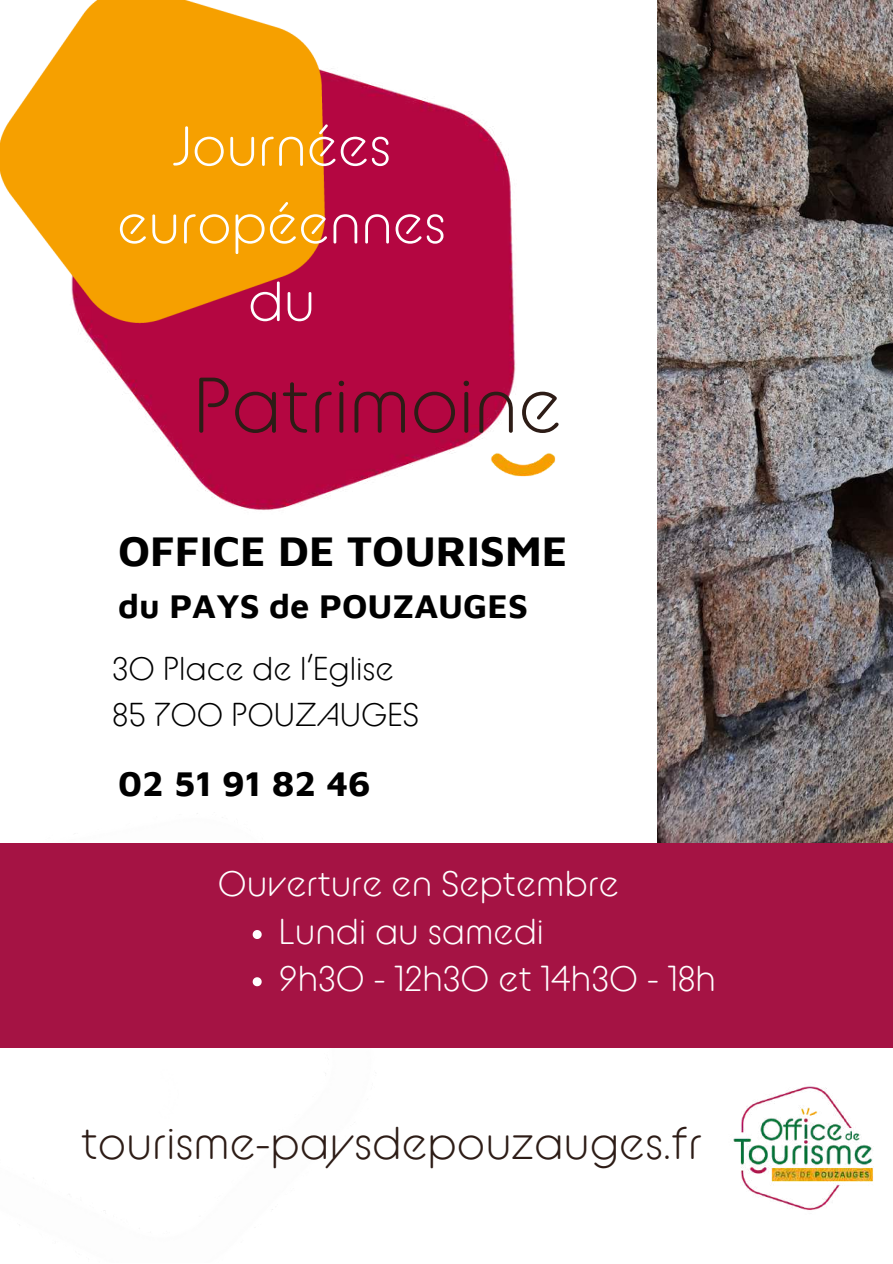
<style>
.page{position:relative;width:893px;height:1264px;background:#fff}
.page>*{position:absolute;margin:0;border:0;box-sizing:border-box;transform-origin:0 0}
.t1{font:78px "BC Alphapipe L";color:#2d1c16}
.t2{font:55.5px/77.6px "BC Alphapipe L";color:#fff;text-align:center}
.t3{font:45.9px "BC Alphapipe L";color:#2d1c16}
.t4{font:700 43.5px "Maven Pro";color:#000}
.t5{font:36px/47.2px "BC Alphapipe L";color:#fff}
.t6{font:700 36px "Maven Pro";color:#000}
.t7{font:700 34.5px "Maven Pro";color:#000}
.t8{font:33px/46px "BC Alphapipe L";color:#000}
</style>
<div class="page">
<img style="left:147px;top:98px;width:369px;height:412px">
<img style="left:461px;top:403px;width:95px;height:107px">
<div style="left:0;top:843px;width:892px;height:204px;background:#a51344"></div>
<img style="left:118px;top:1047px;width:100px;height:1px">
<img style="left:733px;top:1086px;width:140px;height:125px">
<img style="left:0;top:0;width:420px;height:413px">
<img style="left:657px;top:0;width:235px;height:842px">
<svg style="left:253px;top:930px;width:9px;height:9px"></svg>
<svg style="left:253px;top:977px;width:9px;height:9px"></svg>
<h2 class="t2" style="left:117px;top:110px;width:330px">Journées européennes du</h2>
<h1 class="t1" style="left:194px;top:370px;width:370px">Patrimoine</h1>
<p class="t4" style="left:118px;top:524px;width:451px">OFFICE DE TOURISME</p>
<p class="t7" style="left:118px;top:584px;width:411px">du PAYS de POUZAUGES</p>
<p class="t8" style="left:112px;top:647px;width:309px">30 Place de l’Eglise<br>85 700 POUZAUGES</p>
<p class="t6" style="left:118px;top:761px;width:254px">02 51 91 82 46</p>
<p class="t5" style="left:218px;top:861px;width:403px">Ouverture en Septembre</p>
<p class="t5" style="left:279px;top:909px;width:438px">Lundi au samedi<br>9h30 - 12h30 et 14h30 - 18h</p>
<p class="t3" style="left:81px;top:1121px;width:622px">tourisme-paysdepouzauges.fr</p>
</div>
